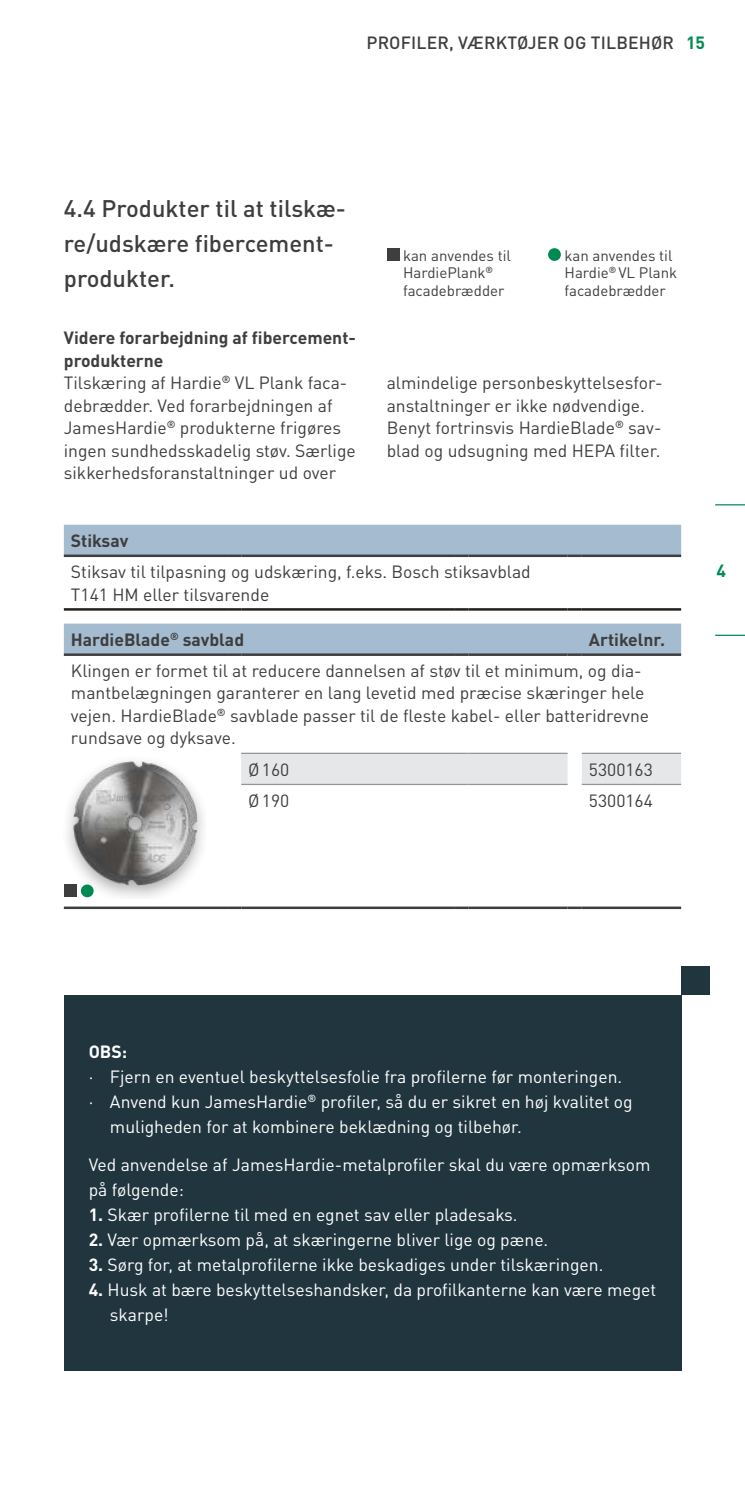
<style>
.page{position:relative;width:745px;height:1489px;background:#fff}
.page>*{position:absolute;margin:0;border:0;box-sizing:border-box;transform-origin:0 0}
.t1{font:500 23.75px/35px "DIN Pro";color:#3e3e3f}
.t2{font:17.5px/22.5px "DIN Pro";color:#3e3e3f}
.t3{font:17.5px/25px "DIN Pro";color:#fff}
.t4{font:700 17.5px "DIN Pro";color:#3e3e3f}
.t5{font:500 17.5px "DIN Pro";letter-spacing:.01em;color:#3e3e3f}
.t6{font:700 17.5px "DIN Pro";color:#fff}
.t7{font:700 17.5px "DIN Pro";color:#008a52}
.t8{font:15px/17.5px "DIN Pro";color:#3e3e3f}
.s1{font-weight:700;color:#008a52}
.s2{font-weight:700}
</style>
<div class="page">
<hr style="left:714px;top:504px;width:30px;height:1px;background:#008a52">
<hr style="left:714px;top:634px;width:30px;height:2px;background:#008a52">
<svg style="left:64px;top:524px;width:616px;height:129px"></svg>
<hr style="left:64px;top:608px;width:163px;height:2px;background:#231f20">
<svg style="left:227px;top:608px;width:14px;height:2px"></svg>
<hr style="left:241px;top:608px;width:213px;height:2px;background:#231f20">
<svg style="left:454px;top:608px;width:14px;height:2px"></svg>
<hr style="left:468px;top:608px;width:99px;height:2px;background:#231f20">
<svg style="left:567px;top:608px;width:14px;height:2px"></svg>
<hr style="left:581px;top:608px;width:99px;height:2px;background:#231f20">
<hr style="left:64px;top:554px;width:163px;height:3px;background:#3e3e3f">
<hr style="left:227px;top:554px;width:14px;height:3px;background:#3e3e3f">
<hr style="left:241px;top:554px;width:213px;height:3px;background:#3e3e3f">
<hr style="left:454px;top:554px;width:14px;height:3px;background:#3e3e3f">
<hr style="left:468px;top:554px;width:99px;height:3px;background:#3e3e3f">
<hr style="left:567px;top:554px;width:14px;height:3px;background:#3e3e3f">
<hr style="left:581px;top:554px;width:99px;height:3px;background:#3e3e3f">
<hr style="left:64px;top:906px;width:163px;height:3px;background:#3e3e3f">
<hr style="left:227px;top:906px;width:14px;height:3px;background:#3e3e3f">
<hr style="left:241px;top:906px;width:213px;height:3px;background:#3e3e3f">
<hr style="left:454px;top:906px;width:14px;height:3px;background:#3e3e3f">
<hr style="left:468px;top:906px;width:99px;height:3px;background:#3e3e3f">
<hr style="left:567px;top:906px;width:14px;height:3px;background:#3e3e3f">
<hr style="left:581px;top:906px;width:99px;height:3px;background:#3e3e3f">
<hr style="left:64px;top:653px;width:163px;height:3px;background:#3e3e3f">
<hr style="left:227px;top:653px;width:14px;height:3px;background:#3e3e3f">
<hr style="left:241px;top:653px;width:213px;height:3px;background:#3e3e3f">
<hr style="left:454px;top:653px;width:14px;height:3px;background:#3e3e3f">
<hr style="left:468px;top:653px;width:99px;height:3px;background:#3e3e3f">
<hr style="left:567px;top:653px;width:14px;height:3px;background:#3e3e3f">
<hr style="left:581px;top:653px;width:99px;height:3px;background:#3e3e3f">
<svg style="left:64px;top:752px;width:616px;height:155px"></svg>
<hr style="left:468px;top:783px;width:99px;height:2px;background:#939598">
<div style="left:64px;top:753px;width:142px;height:145px;background:#231f20;opacity:.4"></div>
<img style="left:67px;top:755px;width:135px;height:135px">
<div style="left:64px;top:884px;width:13px;height:13px;background:#3e3e3f"></div>
<div style="left:81px;top:884px;width:13px;height:13px;background:#008a52;border-radius:50%"></div>
<div style="left:64px;top:995px;width:616px;height:375px;background:#21353f"></div>
<div style="left:680px;top:966px;width:29px;height:28px;background:#21353f"></div>
<div style="left:386px;top:248px;width:13px;height:13px;background:#3e3e3f"></div>
<div style="left:547px;top:248px;width:13px;height:13px;background:#008a52;border-radius:50%"></div>
<p class="t5" style="left:366px;top:28px;width:340px">PROFILER, VÆRKTØJER OG TILBEHØR <span class="s1">15</span></p>
<h1 class="t1" style="left:64px;top:188px;width:283px">4.4 Produkter til at tilskæ&shy;re/udskære fibercement&shy;produkter.</h1>
<p class="t2" style="left:64px;top:325px;width:293px"><span class="s2">Videre forarbejdning af fibercement&shy;produkterne<br></span>Tilskæring af Hardie<sup>®</sup> VL Plank faca&shy;debrædder. Ved forarbejdningen af JamesHardie<sup>®</sup> produkterne frigøres ingen sundhedsskadelig støv. Særlige sikkerhedsforanstaltninger ud over</p>
<p class="t8" style="left:403px;top:245px;width:109px">kan anvendes til<br>HardiePlank<sup>® </sup>facadebrædder</p>
<p class="t8" style="left:564px;top:245px;width:114px">kan anvendes til<br>Hardie<sup>®</sup> VL Plank facadebrædder</p>
<p class="t2" style="left:386px;top:370px;width:277px">almindelige personbeskyttelsesfor&shy;anstaltninger er ikke nødvendige.<br>Benyt fortrinsvis HardieBlade<sup>®</sup> sav&shy;blad og udsugning med HEPA filter.</p>
<p class="t4" style="left:71px;top:526px;width:59px">Stiksav</p>
<p class="t2" style="left:71px;top:558px;width:461px">Stiksav til tilpasning og udskæring, f.eks. Bosch stiksavblad<br>T141 HM eller tilsvarende</p>
<p class="t4" style="left:71px;top:625px;width:175px">HardieBlade<sup>®</sup> savblad</p>
<p class="t4" style="left:588px;top:625px;width:78px">Artikelnr.</p>
<p class="t2" style="left:71px;top:657px;width:579px">Klingen er formet til at reducere dannelsen af støv til et minimum, og dia&shy;mantbelægningen garanterer en lang levetid med præcise skæringer hele vejen. HardieBlade<sup>®</sup> savblade passer til de fleste kabel- eller batteridrevne rundsave og dyksave.</p>
<p class="t2" style="left:248px;top:756px;width:42px">Ø160</p>
<p class="t2" style="left:588px;top:756px;width:65px">5300163</p>
<p class="t2" style="left:248px;top:787px;width:42px">Ø190</p>
<p class="t2" style="left:588px;top:787px;width:65px">5300164</p>
<p class="t7" style="left:716px;top:555px;width:11px">4</p>
<p class="t6" style="left:89px;top:1037px;width:40px">OBS:</p>
<p class="t3" style="left:89px;top:1062px;width:534px">· Fjern en eventuel beskyttelsesfolie fra profilerne før monteringen.</p>
<p class="t3" style="left:89px;top:1087px;width:545px">· Anvend kun JamesHardie<sup>®</sup> profiler, så du er sikret en høj kvalitet og</p>
<p class="t3" style="left:110px;top:1112px;width:413px">muligheden for at kombinere beklædning og tilbehør.</p>
<p class="t3" style="left:89px;top:1150px;width:563px">Ved anvendelse af JamesHardie-metalprofiler skal du være opmærksom på følgende:</p>
<p class="t3" style="left:89px;top:1200px;width:430px"><span class="s2">1.</span> Skær profilerne til med en egnet sav eller pladesaks.</p>
<p class="t3" style="left:89px;top:1225px;width:461px"><span class="s2">2.</span> Vær opmærksom på, at skæringerne bliver lige og pæne.</p>
<p class="t3" style="left:89px;top:1250px;width:516px"><span class="s2">3.</span> Sørg for, at metalprofilerne ikke beskadiges under tilskæringen.</p>
<p class="t3" style="left:110px;top:1275px;width:547px;text-indent:-21px"><span class="s2">4.</span> Husk at bære beskyttelseshandsker, da profilkanterne kan være meget skarpe!</p>
</div>
